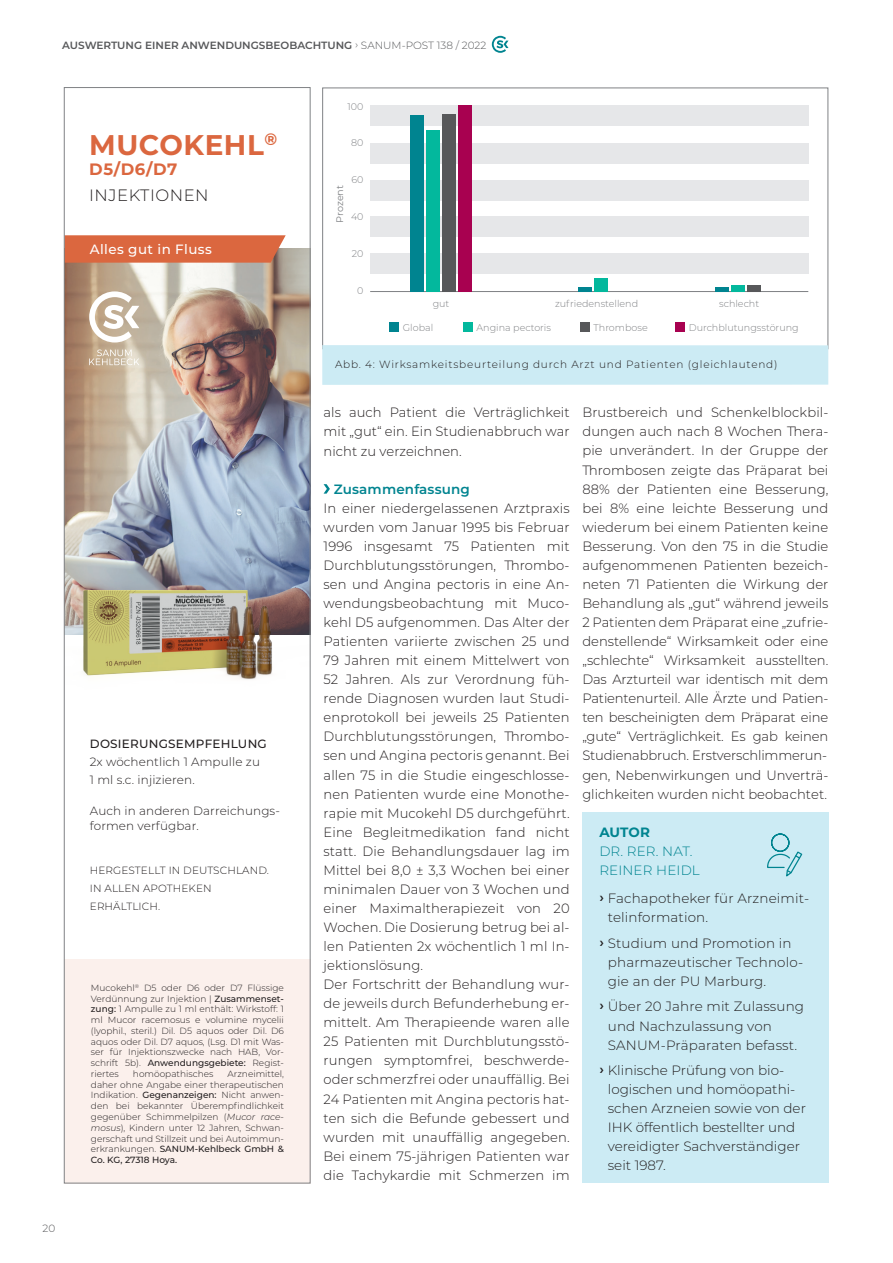
<style>
.page{position:relative;width:893px;height:1263px;background:#fff}
.page>*{position:absolute;margin:0;border:0;box-sizing:border-box;transform-origin:0 0}
.t1{font:700 28.5px "Montserrat";letter-spacing:.02em;color:#db673f}
.t2{font:300 16.5px "Montserrat";letter-spacing:.035em;color:#231f20}
.t3{font:700 16.5px "Montserrat";color:#db673f}
.t4{font:300 13.5px/19px "Montserrat";letter-spacing:.01em;color:#231f20}
.t5{font:300 13.5px/19px "Montserrat";letter-spacing:.01em;color:#008490}
.t6{font:600 13.5px "Montserrat";letter-spacing:.01em;color:#008490}
.t7{font:500 13.5px "Montserrat";letter-spacing:.03em;color:#fff}
.t8{font:700 13.5px "Montserrat";color:#008490}
.t9{font:300 12px/18px "Montserrat";letter-spacing:.01em;color:#231f20}
.t10{font:500 12px "Montserrat";letter-spacing:.02em;color:#231f20}
.t11{font:300 10.5px "Montserrat";letter-spacing:.06em;color:#231f20}
.t12{font:600 10.5px "Montserrat";color:#57585a}
.t13{font:300 10.5px/18px "Montserrat";letter-spacing:.01em;color:#231f20}
.t14{font:300 10.5px "Montserrat";color:#57585a}
.t15{font:300 9.75px "Montserrat";color:#808285}
.t16{font:9.6px "Montserrat";letter-spacing:-.01em;color:#808285}
.t17{font:300 9px/10.8px "Montserrat";color:#231f20;text-align:justify}
.s1{font-weight:300}
.s2{font-weight:500}
.s3{font-style:italic}
.s4{font-weight:600}
</style>
<div class="page">
<svg style="left:492px;top:36px;width:16px;height:17px"></svg>
<svg style="left:324px;top:484px;width:6px;height:10px"></svg>
<div style="left:370px;top:217px;width:438px;height:20px;background:#e6e7e9"></div>
<div style="left:370px;top:143px;width:438px;height:20px;background:#e6e7e9"></div>
<div style="left:370px;top:105px;width:438px;height:21px;background:#e6e7e9"></div>
<div style="left:370px;top:180px;width:438px;height:20px;background:#e6e7e9"></div>
<div style="left:370px;top:253px;width:438px;height:20px;background:#e6e7e9"></div>
<hr style="left:370px;top:291px;width:438px;height:1px;background:#808285">
<div style="left:410px;top:115px;width:14px;height:177px;background:#008490"></div>
<div style="left:442px;top:114px;width:14px;height:178px;background:#57585a"></div>
<div style="left:594px;top:278px;width:14px;height:14px;background:#03b89d"></div>
<div style="left:426px;top:130px;width:14px;height:162px;background:#03b89d"></div>
<div style="left:458px;top:105px;width:13px;height:187px;background:#a80150"></div>
<div style="left:579px;top:287px;width:13px;height:5px;background:#008490"></div>
<div style="left:715px;top:287px;width:14px;height:5px;background:#008490"></div>
<div style="left:747px;top:286px;width:13px;height:6px;background:#57585a"></div>
<div style="left:731px;top:286px;width:14px;height:6px;background:#03b89d"></div>
<div style="left:390px;top:322px;width:9px;height:9px;background:#008490"></div>
<div style="left:463px;top:322px;width:9px;height:9px;background:#03b89d"></div>
<div style="left:580px;top:322px;width:9px;height:9px;background:#57585a"></div>
<div style="left:676px;top:322px;width:9px;height:9px;background:#a80150"></div>
<div style="left:64px;top:959px;width:246px;height:224px;background:#fbf0ec"></div>
<img style="left:66px;top:249px;width:242px;height:194px">
<svg style="left:66px;top:235px;width:220px;height:28px;background:#d96b45"></svg>
<svg style="left:89px;top:291px;width:50px;height:51px"></svg>
<svg style="left:89px;top:349px;width:50px;height:16px"></svg>
<img style="left:66px;top:443px;width:242px;height:237px">
<div style="left:582px;top:812px;width:247px;height:371px;background:#ccebf4"></div>
<svg style="left:767px;top:833px;width:36px;height:44px"></svg>
<div style="left:322px;top:345px;width:506px;height:40px;background:#ccebf4"></div>
<p class="t12" style="left:62px;top:37px;width:426px">AUSWERTUNG EINER ANWENDUNGSBEOBACHTUNG <span class="s1">› SANUM-POST 138 / 2022</span></p>
<h1 class="t1" style="left:89px;top:124px;width:189px">MUCOKEHL<sup>®</sup></h1>
<p class="t3" style="left:89px;top:158px;width:90px">D5/D6/D7</p>
<p class="t2" style="left:89px;top:184px;width:121px">INJEKTIONEN</p>
<p class="t7" style="left:90px;top:240px;width:123px">Alles gut in Fluss</p>
<p class="t14" style="left:43px;top:1221px;width:14px">20</p>
<p class="t10" style="left:90px;top:735px;width:178px">DOSIERUNGSEMPFEHLUNG</p>
<p class="t9" style="left:90px;top:752px;width:172px">2x wöchentlich 1 Ampulle zu<br>1 ml s.c. injizieren.</p>
<p class="t9" style="left:90px;top:802px;width:192px;line-height:15.5px">Auch in anderen Darreichungs&shy;formen verfügbar.</p>
<p class="t13" style="left:90px;top:860px;width:181px">HERGESTELLT IN DEUTSCHLAND.<br>IN ALLEN APOTHEKEN<br>ERHÄLTLICH.</p>
<p class="t17" style="left:91px;top:982px;width:195px">Mucokehl<sup>®</sup> D5 oder D6 oder D7 Flüssige Verdünnung zur Injektion | <span class="s2">Zusammenset&shy;zung:</span> 1 Ampulle zu 1 ml enthält: Wirkstoff: 1 ml Mucor racemosus e volumine mycelii (lyophil., steril.) Dil. D5 aquos oder Dil. D6 aquos oder Dil. D7 aquos, (Lsg. D1 mit Was&shy;ser für Injektionszwecke nach HAB, Vor&shy;schrift 5b). <span class="s2">Anwendungsgebiete:</span> Regist&shy;riertes</p>
<p class="t17" style="left:91px;top:1068px;width:195px;text-indent:137px">Arzneimittel, daher ohne Angabe einer therapeutischen Indikation. <span class="s2">Gegenanzeigen:</span> Nicht anwen&shy;den bei bekannter Überempfindlichkeit gegenüber Schimmelpilzen (<span class="s3">Mucor race&shy;mosus</span>), Kindern unter 12 Jahren, Schwan&shy;gerschaft und Stillzeit und bei Autoimmun&shy;erkrankungen. <span class="s2">SANUM-Kehlbeck GmbH &amp; Co. KG, 27318 Hoya.</span></p>
<p class="t17" style="left:133px;top:1068px;width:82px">homöopathisches</p>
<p class="t15" style="left:348px;top:100px;width:17px">100</p>
<p class="t15" style="left:351px;top:136px;width:14px">80</p>
<p class="t15" style="left:351px;top:173px;width:14px">60</p>
<p class="t15" style="left:351px;top:210px;width:14px">40</p>
<p class="t15" style="left:352px;top:247px;width:13px">20</p>
<p class="t15" style="left:357px;top:284px;width:8px">0</p>
<p class="t16" style="left:333px;top:223px;width:39px;rotate:-90deg">Prozent</p>
<p class="t15" style="left:433px;top:297px;width:18px">gut</p>
<p class="t15" style="left:555px;top:297px;width:85px">zufriedenstellend</p>
<p class="t15" style="left:719px;top:297px;width:41px">schlecht</p>
<p class="t15" style="left:403px;top:321px;width:32px">Global</p>
<p class="t15" style="left:477px;top:321px;width:76px">Angina pectoris</p>
<p class="t15" style="left:593px;top:321px;width:56px">Thrombose</p>
<p class="t15" style="left:689px;top:321px;width:111px">Durchblutungsstörung</p>
<p class="t11" style="left:335px;top:357px;width:444px">Abb. 4: Wirksamkeitsbeurteilung durch Arzt und Patienten (gleichlautend)</p>
<p class="t4" style="left:324px;top:403px;width:248px;text-align:justify">als auch Patient die Verträglichkeit mit „gut“ ein. Ein Studienabbruch war nicht zu verzeichnen.</p>
<p class="t6" style="left:334px;top:479px;width:138px">Zusammenfassung</p>
<p class="t4" style="left:324px;top:498px;width:248px">In einer niedergelassenen Arztpraxis wurden vom Januar 1995 bis Februar 1996 insgesamt 75 Patienten mit Durchblutungsstörungen, Thrombo&shy;sen und Angina pectoris in eine An&shy;wendungsbeobachtung mit Muco&shy;kehl D5 aufgenommen. Das Alter der Patienten variierte zwischen 25 und 79 Jahren mit einem Mittelwert von 52 Jahren. Als zur Verordnung füh&shy;rende Diagnosen wurden laut Studi&shy;enprotokoll bei jeweils 25 Patienten Durchblutungsstörungen, Thrombo&shy;sen und Angina pectoris genannt. Bei allen 75 in die Studie eingeschlosse&shy;nen Patienten wurde eine Monothe&shy;rapie mit Mucokehl D5 durchgeführt.<br>Eine Begleitmedikation fand nicht statt. Die Behandlungsdauer lag im Mittel bei 8,0 ± 3,3 Wochen bei einer minimalen Dauer von 3 Wochen und einer Maximaltherapiezeit von 20<br>Wochen. Die Dosierung betrug bei al&shy;len Patienten 2x wöchentlich 1 ml In&shy;jektionslösung.<br>Der Fortschritt der Behandlung wur&shy;de jeweils durch Befunderhebung er&shy;mittelt. Am Therapieende waren alle 25 Patienten mit Durchblutungsstö&shy;rungen symptomfrei, beschwerde&shy;oder schmerzfrei oder unauffällig. Bei 24 Patienten mit Angina pectoris hat&shy;ten sich die Befunde gebessert und wurden mit unauffällig angegeben.<br>Bei einem 75-jährigen Patienten war die Tachykardie mit Schmerzen im</p>
<p class="t4" style="left:582px;top:403px;width:248px;text-align:justify">Brustbereich und Schenkelblockbil&shy;dungen auch nach 8 Wochen Thera&shy;pie unverändert. In der Gruppe der Thrombosen zeigte das Präparat bei 88% der Patienten eine Besserung, bei 8% eine leichte Besserung und wiederum bei einem Patienten keine Besserung. Von den 75 in die Studie aufgenommenen Patienten bezeich&shy;neten 71 Patienten die Wirkung der Behandlung als „gut“ während jeweils 2 Patienten dem Präparat eine „zufrie&shy;denstellende“ Wirksamkeit oder eine „schlechte“ Wirksamkeit ausstellten.<br>Das Arzturteil war identisch mit dem Patientenurteil. Alle Ärzte und Patien&shy;ten bescheinigten dem Präparat eine „gute“ Verträglichkeit. Es gab keinen Studienabbruch. Erstverschlimmerun&shy;gen, Nebenwirkungen und Unverträ&shy;glichkeiten wurden nicht beobachtet.</p>
<p class="t8" style="left:599px;top:822px;width:52px">AUTOR</p>
<p class="t5" style="left:599px;top:841px;width:102px">DR. RER. NAT.<br>REINER HEIDL</p>
<p class="t4" style="left:608px;top:889px;width:203px;text-indent:-9px"><span class="s4">›</span> Fachapotheker für Arzneimit&shy;telinformation.</p>
<p class="t4" style="left:608px;top:933px;width:197px;text-indent:-9px"><span class="s4">›</span> Studium und Promotion in pharmazeutischer Technolo&shy;gie an der PU Marburg.</p>
<p class="t4" style="left:608px;top:997px;width:198px;text-indent:-9px"><span class="s4">›</span> Über 20 Jahre mit Zulassung und Nachzulassung von<br>SANUM-Präparaten befasst.</p>
<p class="t4" style="left:608px;top:1060px;width:200px;text-indent:-9px"><span class="s4">›</span> Klinische Prüfung von bio&shy;logischen und homöopathi&shy;schen Arzneien sowie von der<br>IHK öffentlich bestellter und vereidigter Sachverständiger seit 1987.</p>
</div>
